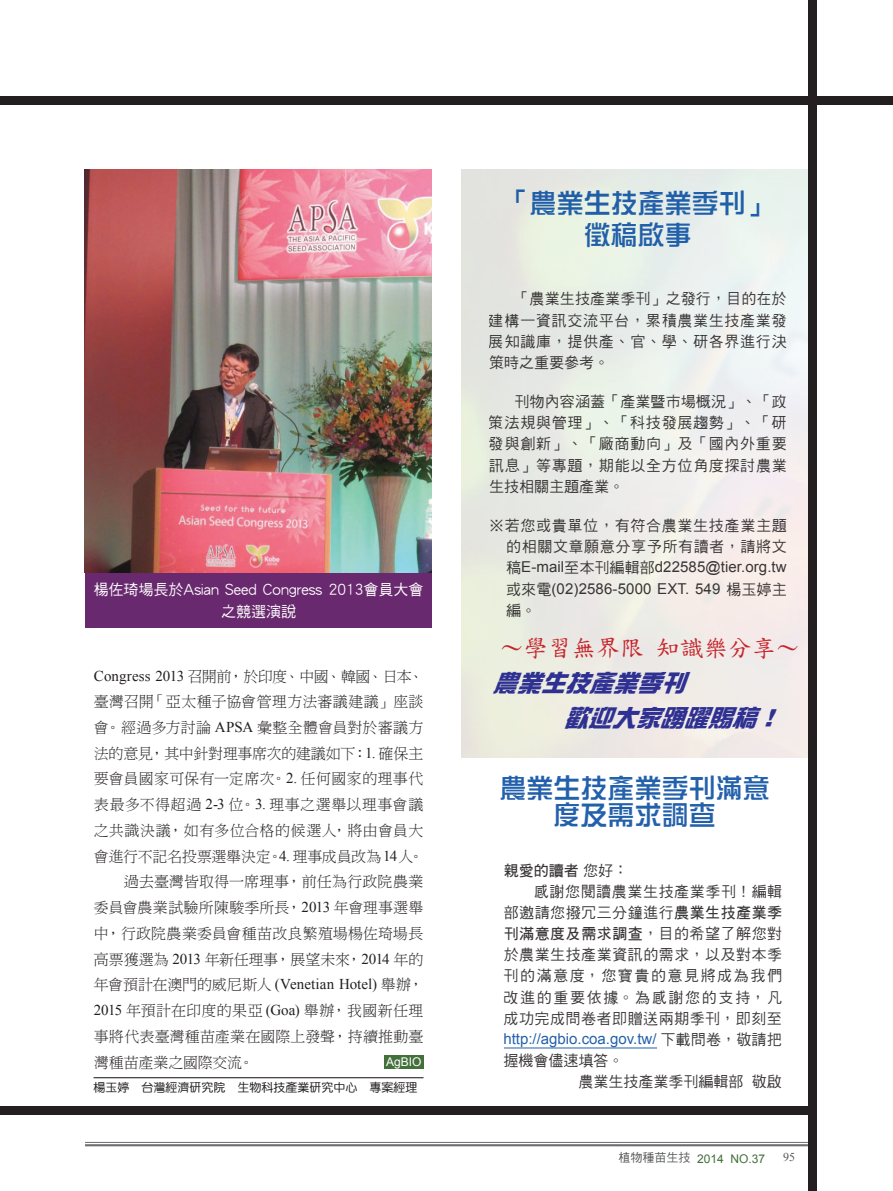
<style>
.page{position:relative;width:893px;height:1191px;background:#fff}
.page>*{position:absolute;margin:0;border:0;box-sizing:border-box;transform-origin:0 0}
.t1{font:27px/32.4px "DF Zong Yi W5 WINP BF";color:#0a4fa2;text-align:center}
.t2{font:italic 24px/35px "DF Zong Yi W9 WINP BF";color:#2e3092}
.t3{font:24px "DF Kai Shu SB Estd BF";color:#c8242b}
.t4{font:15px/21.3px "DF Hei W5 WINP BF";letter-spacing:.045em;color:#231f20;text-align:justify}
.t5{font:15px "DF Ming W3 WIN BF";letter-spacing:.005em;color:#231f20}
.t6{font:15px/21.3px "Arial";letter-spacing:.005em;color:#231f20}
.t7{font:15px "DF Ming W3 WIN BF";letter-spacing:-.015em;color:#231f20}
.t8{font:15px/22px "DF Hei W5 WINP BF";color:#fff;text-align:center}
.t9{font:15px "Arial";color:#0a4fa2}
.t10{font:15px "DF Ming W3 WIN BF";letter-spacing:-.035em;color:#231f20}
.t11{font:15px "DF Hei W7 WIN BF";letter-spacing:.035em;color:#231f20}
.t12{font:15px "DF Ming W3 WIN BF";letter-spacing:-.02em;color:#231f20}
.t13{font:15px "DF Ming W3 WIN BF";letter-spacing:.03em;color:#231f20}
.t14{font:15px "DF Ming W3 WIN BF";letter-spacing:.035em;color:#231f20}
.t15{font:15px/21.1px "DF Hei W5 WINP BF";color:#231f20}
.t16{font:12px "DF Yuan W5 WIN BF";color:#231f20}
.t17{font:12px "Arial";color:#44703c}
.t18{font:12px "Arial";color:#fff}
.t19{font:12px "Times New Roman";color:#57585a}
.s1{font-family:"Times New Roman"}
.s2{font-family:"DF Hei W5 WINP BF"}
.s3{font-family:"DF Hei W7 WIN BF"}
.s4{font-family:"DF Hei W5 WINP BF";color:#231f20}
.s5{font-family:"DF Hei W5 WIN BF";color:#57585a}
</style>
<div class="page">
<hr style="left:85px;top:1142px;width:723px;height:1px;background:#6c6d70">
<hr style="left:85px;top:1144px;width:723px;height:2px;background:#6c6d70">
<div style="left:808px;top:0;width:8px;height:1191px;background:#231f20"></div>
<div style="left:0;top:1106px;width:808px;height:8px;background:#231f20"></div>
<div style="left:0;top:96px;width:893px;height:8px;background:#231f20"></div>
<hr style="left:94px;top:1077px;width:329px;height:1px;background:#231f20">
<div style="left:384px;top:1054px;width:39px;height:14px;background:#44703c"></div>
<hr style="left:504px;top:1047px;width:153px;height:1px;background:#0a4fa2">
<img style="left:85px;top:170px;width:346px;height:403px">
<div style="left:85px;top:573px;width:347px;height:54px;background:#69296e"></div>
<p class="t8" style="left:94px;top:578px;width:331px">楊佐琦場長於Asian Seed Congress 2013會員大會之競選演說</p>
<p class="t10" style="left:94px;top:668px;width:331px"><span class="s1">Congress 2013</span> 召開前，於印度、中國、韓國、日本、</p>
<p class="t5" style="left:94px;top:694px;width:331px">臺灣召開「亞太種子協會管理方法審議建議」座談</p>
<p class="t5" style="left:94px;top:720px;width:331px">會。經過多方討論 <span class="s1">APSA</span> 彙整全體會員對於審議方</p>
<p class="t12" style="left:94px;top:745px;width:331px">法的意見，其中針對理事席次的建議如下：<span class="s1">1.</span> 確保主</p>
<p class="t5" style="left:94px;top:771px;width:331px">要會員國家可保有一定席次。<span class="s1">2.</span> 任何國家的理事代</p>
<p class="t13" style="left:94px;top:797px;width:331px">表最多不得超過 <span class="s1">2-3</span> 位。<span class="s1">3.</span> 理事之選舉以理事會議</p>
<p class="t14" style="left:94px;top:823px;width:331px">之共識決議，如有多位合格的候選人，將由會員大</p>
<p class="t7" style="left:94px;top:848px;width:331px">會進行不記名投票選舉決定。<span class="s1">4.</span> 理事成員改為<span class="s1">14</span>人。</p>
<p class="t5" style="left:124px;top:874px;width:301px">過去臺灣皆取得一席理事，前任為行政院農業</p>
<p class="t5" style="left:94px;top:900px;width:331px">委員會農業試驗所陳駿季所長，<span class="s1">2013</span> 年會理事選舉</p>
<p class="t5" style="left:94px;top:926px;width:331px">中，行政院農業委員會種苗改良繁殖場楊佐琦場長</p>
<p class="t7" style="left:94px;top:951px;width:331px">高票獲選為 <span class="s1">2013</span> 年新任理事，展望未來，<span class="s1">2014</span> 年的</p>
<p class="t5" style="left:94px;top:977px;width:331px">年會預計在澳門的威尼斯人 <span class="s1">(Venetian Hotel)</span> 舉辦，</p>
<p class="t5" style="left:94px;top:1003px;width:331px"><span class="s1">2015</span> 年預計在印度的果亞 <span class="s1">(Goa)</span> 舉辦，我國新任理</p>
<p class="t5" style="left:94px;top:1028px;width:331px">事將代表臺灣種苗產業在國際上發聲，持續推動臺</p>
<p class="t5" style="left:94px;top:1054px;width:161px">灣種苗產業之國際交流。</p>
<p class="t16" style="left:94px;top:1081px;width:326px">楊玉婷 台灣經濟研究院 生物科技產業研究中心 專案經理</p>
<p class="t18" style="left:386px;top:1054px;width:37px">AgBIO</p>
<h1 class="t1" style="left:503px;top:187px;width:271px">「農業生技產業季刊」徵稿啟事</h1>
<p class="t4" style="left:489px;top:288px;width:299px;text-indent:26px">「農業生技產業季刊」之發行，目的在於建構一資訊交流平台，累積農業生技產業發展知識庫，提供產、官、學、研各界進行決策時之重要參考。</p>
<p class="t4" style="left:489px;top:390px;width:299px;text-indent:26px">刊物內容涵蓋「產業暨市場概況」、「政策法規與管理」、「科技發展趨勢」、「研發與創新」、「廠商動向」及「國內外重要訊息」等專題，期能以全方位角度探討農業生技相關主題產業。</p>
<p class="t4" style="left:489px;top:514px;width:299px;text-align:right">※若您或貴單位，有符合農業生技產業主題的相關文章願意分享予所有讀者，請將文</p>
<p class="t6" style="left:506px;top:556px;width:282px"><span class="s2">稿</span>E-mail<span class="s2">至本刊編輯部</span>d22585@tier.org.tw<span class="s2">或來電</span>(02)2586-5000 EXT. 549 <span class="s2">楊玉婷主</span></p>
<p class="t4" style="left:506px;top:599px;width:31px">編。</p>
<h2 class="t3" style="left:500px;top:635px;width:301px">～學習無界限知識樂分享～</h2>
<h2 class="t2" style="left:564px;top:665px;width:226px;text-indent:-71px">農業生技產業季刊<br>歡迎大家踴躍賜稿！</h2>
<h1 class="t1" style="left:500px;top:774px;width:272px;line-height:27.2px">農業生技產業季刊滿意度及需求調查</h1>
<p class="t11" style="left:504px;top:863px;width:126px">親愛的讀者<span class="s2">您好：</span></p>
<p class="t4" style="left:504px;top:881px;width:280px;text-align:right">感謝您閱讀農業生技產業季刊！編輯<br>部邀請您撥冗三分鐘進行<span class="s3">農業生技產業季</span></p>
<p class="t11" style="left:504px;top:926px;width:280px">刊滿意度及需求調查<span class="s2">，目的希望了解您對</span></p>
<p class="t4" style="left:503px;top:944px;width:280px">於農業生技產業資訊的需求，以及對本季刊的滿意度，您寶貴的意見將成為我們改進的重要依據。為感謝您的支持，凡成功完成問卷者即贈送兩期季刊，即刻至</p>
<p class="t9" style="left:503px;top:1028px;width:280px">http://agbio.coa.gov.tw/ <span class="s4">下載問卷，敬請把</span></p>
<p class="t15" style="left:578px;top:1049px;width:205px;text-indent:-75px">握機會儘速填答。<br>農業生技產業季刊編輯部敬啟</p>
<p class="t17" style="left:618px;top:1150px;width:148px"><span class="s5">植物種苗生技</span> 2014 NO.37</p>
<p class="t19" style="left:783px;top:1149px;width:13px">95</p>
</div>
